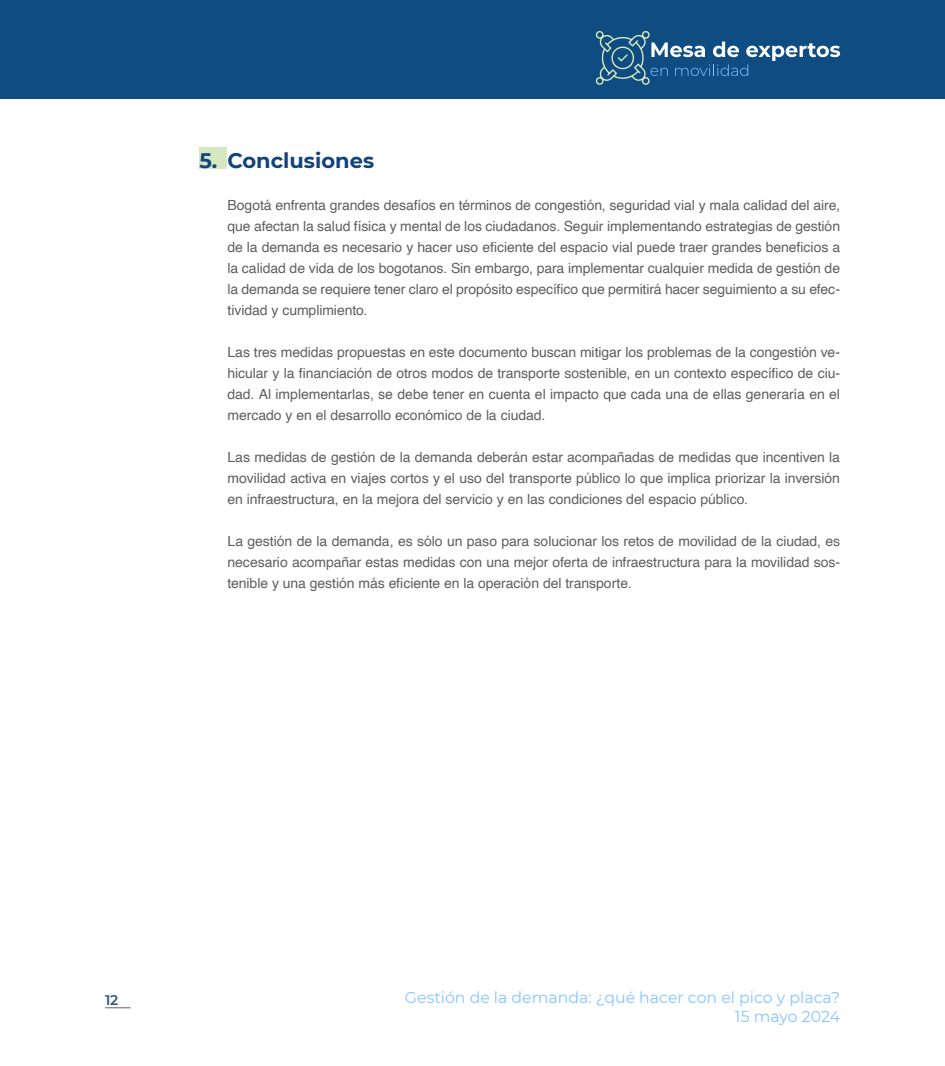
<style>
.page{position:relative;width:945px;height:1066px;background:#fff}
.page>*{position:absolute;margin:0;border:0;box-sizing:border-box;transform-origin:0 0}
.Párrafo_general{font:700 21px "Montserrat";color:#11437c}
.Título_1_ok{font:700 21px "Montserrat";color:#11437c}
.t1{font:15.75px/18.9px "Montserrat";color:#84c6ff;text-align:right}
.Párrafo_general-2{font:14px/21px "Helvetica";letter-spacing:-.005em;color:#5f5f60;text-align:justify}
.t2{font:600 14px "Montserrat";color:#295689}
</style>
<div class="page">
<div style="left:0;top:0;width:945px;height:99px;background:#0f4c81"></div>
<svg style="left:105px;top:1007px;width:25px;height:1px"></svg>
<svg style="left:595px;top:31px;width:245px;height:54px"></svg>
<div style="left:200px;top:147px;width:28px;height:21px;background:#d6e8bf"></div>
<p class="Título_1_ok" style="left:200px;top:145px;width:19px">5.</p>
<p class="Párrafo_general" style="left:228px;top:145px;width:148px">Conclusiones</p>
<p class="Párrafo_general-2" style="left:228px;top:195px;width:614px">Bogotá enfrenta grandes desafíos en términos de congestión, seguridad vial y mala calidad del aire, que afectan la salud física y mental de los ciudadanos. Seguir implementando estrategias de gestión de la demanda es necesario y hacer uso eficiente del espacio vial puede traer grandes beneficios a la calidad de vida de los bogotanos. Sin embargo, para implementar cualquier medida de gestión de la demanda se requiere tener claro el propósito específico que permitirá hacer seguimiento a su efec&shy;tividad y cumplimiento.</p>
<p class="Párrafo_general-2" style="left:228px;top:342px;width:614px">Las tres medidas propuestas en este documento buscan mitigar los problemas de la congestión ve&shy;hicular y la financiación de otros modos de transporte sostenible, en un contexto específico de ciu&shy;dad. Al implementarlas, se debe tener en cuenta el impacto que cada una de ellas generaría en el mercado y en el desarrollo económico de la ciudad.</p>
<p class="Párrafo_general-2" style="left:228px;top:447px;width:614px">Las medidas de gestión de la demanda deberán estar acompañadas de medidas que incentiven la movilidad activa en viajes cortos y el uso del transporte público lo que implica priorizar la inversión en infraestructura, en la mejora del servicio y en las condiciones del espacio público.</p>
<p class="Párrafo_general-2" style="left:228px;top:531px;width:614px">La gestión de la demanda, es sólo un paso para solucionar los retos de movilidad de la ciudad, es necesario acompañar estas medidas con una mejor oferta de infraestructura para la movilidad sos&shy;tenible y una gestión más eficiente en la operación del transporte.</p>
<p class="t2" style="left:105px;top:989px;width:15px">12</p>
<p class="t1" style="left:405px;top:987px;width:437px">Gestión de la demanda: ¿qué hacer con el pico y placa?<br>15 mayo 2024</p>
</div>
